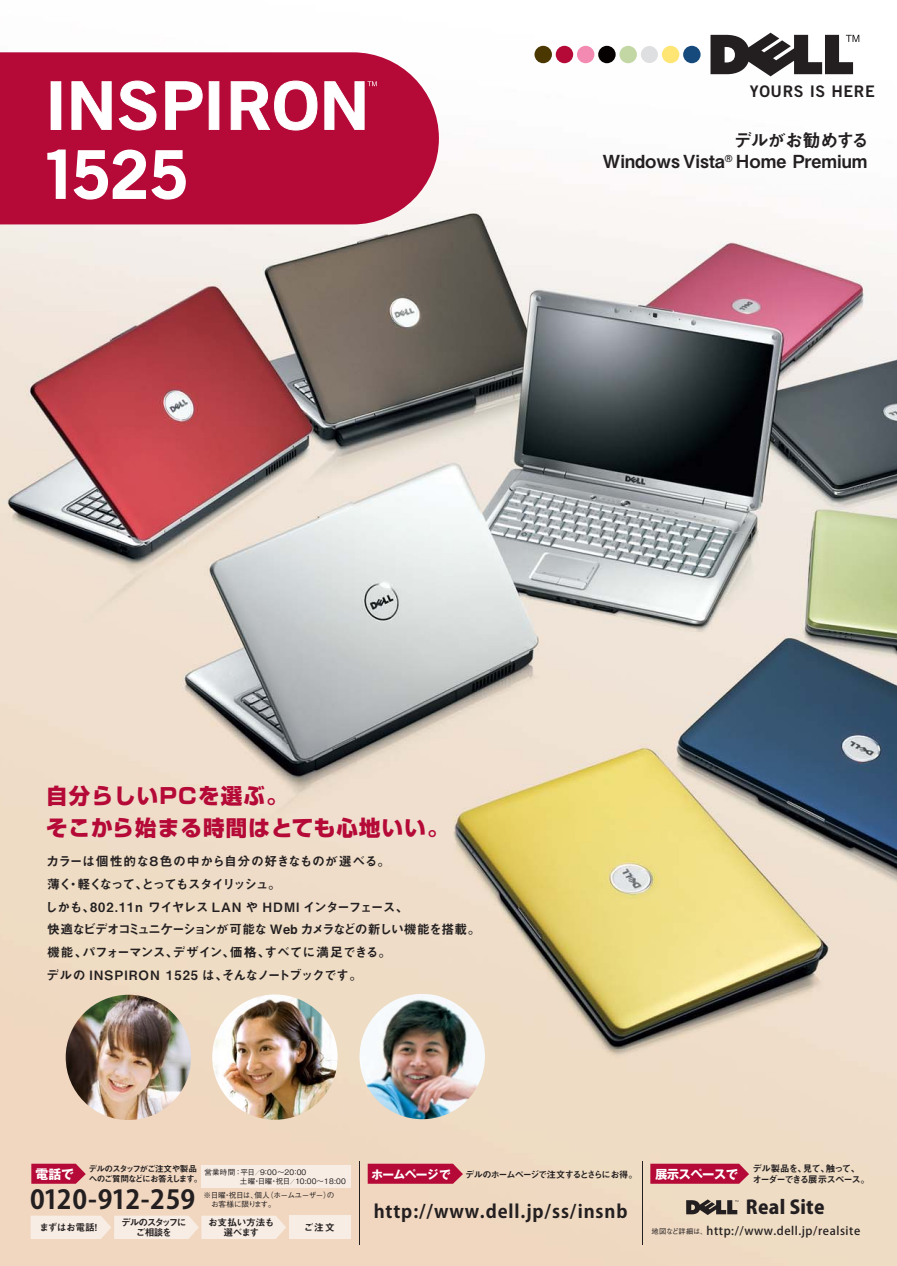
<style>
.page{position:relative;width:897px;height:1266px;background:#fff}
.page>*{position:absolute;margin:0;border:0;box-sizing:border-box;transform-origin:0 0}
.t1{font:66px "Trade Gothic Bold Two";color:#fff;scale:1.06 1}
.t2{font:25.95px "Koz Go Pro Bold 90 pv RKSJ H";letter-spacing:-.035em;color:#231f20}
.t3{font:800 21.45px/32px "Shin Go";letter-spacing:.055em;color:#b50937}
.t4{font:18.75px "Koz Go Pro Heavy 90 pv RKSJ H";letter-spacing:.015em;color:#231f20}
.t5{font:18px/21.3px "Midashi Go Pro MB31 90 pv RKSJ H";color:#231f20;text-align:right}
.t6{font:18px "Koz Go Pro Bold 90 pv RKSJ H";letter-spacing:.05em;color:#231f20}
.t7{font:15.9px "Trade Gothic Bold Two";letter-spacing:.035em;color:#231f20}
.t8{font:12.9px/23px "Midashi Go Pro MB31 90 pv RKSJ H";letter-spacing:-.065em;color:#231f20}
.t9{font:12.75px "Gothic MB101 Pro Bold 90 pv RKSJ H";color:#fff}
.t10{font:12.3px "Gothic MB101 Pro Bold 90 pv RKSJ H";letter-spacing:-.05em;color:#fff}
.t11{font:11.55px "Koz Go Pro Medium 90 pv RKSJ H";letter-spacing:.05em;color:#231f20}
.t12{font:9.75px/9.8px "Midashi Go Pro MB31 90 pv RKSJ H";letter-spacing:-.145em;color:#231f20;text-align:center}
.t13{font:9.75px/9.8px "Midashi Go Pro MB31 90 pv RKSJ H";letter-spacing:-.03em;color:#231f20;text-align:center}
.t14{font:9.75px "Midashi Go Pro MB31 90 pv RKSJ H";letter-spacing:-.08em;color:#231f20}
.t15{font:9.45px/11.1px "Midashi Go Pro MB31 90 pv RKSJ H";letter-spacing:-.11em;color:#231f20}
.t16{font:9.15px "Midashi Go Pro MB31 90 pv RKSJ H";letter-spacing:-.12em;color:#231f20}
.t17{font:8.7px/9.9px "Midashi Go Pro MB31 90 pv RKSJ H";letter-spacing:-.125em;color:#231f20}
.t18{font:7.65px/8.7px "Gothic BBB Pro Medium 90 pv RKSJ H";letter-spacing:-.07em;color:#231f20}
.t19{font:7.5px/9.4px "Gothic BBB Pro Medium 90 pv RKSJ H";letter-spacing:.025em;color:#231f20}
.s1{font-family:"Gothic MB101 Pro Bold 90 pv RKSJ H";font-size:11.7px;color:#fff}
.s2{font-size:6.15px}
.s3{font-family:"Gothic BBB Pro Medium 90 pv RKSJ H";font-size:7.35px}
</style>
<div class="page">
<img style="left:0;top:32px;width:896px;height:1234px">
<h1 class="t1" style="left:44px;top:82px;width:308px">INSPIRON</h1>
<p class="t7" style="left:749px;top:86px;width:126px">YOURS IS HERE</p>
<h3 class="t5" style="left:602px;top:132px;width:268px">デルがお勧めする<br>Windows Vista<sup>®</sup> Home Premium</h3>
<h3 class="t3" style="left:46px;top:783px;width:404px">自分らしいPCを選ぶ。<br>そこから始まる時間はとても心地いい。</h3>
<p class="t8" style="left:45px;top:851px;width:437px">カラーは個性的な８色の中から自分の好きなものが選べる。<br>薄く・軽くなって、とってもスタイリッシュ。<br>しかも、802.11n ワイヤレス LAN や HDMI インターフェース、<br>快適なビデオコミュニケーションが可能な Web カメラなどの新しい機能を搭載。機能、パフォーマンス、デザイン、価格、すべてに満足できる。<br>デルの INSPIRON 1525 は、そんなノートブックです。</p>
<p class="t9" style="left:36px;top:1169px;width:40px">電話で</p>
<p class="t16" style="left:371px;top:1171px;width:268px"><span class="s1">ホームページで</span> デルのホームページで注文するとさらにお得。</p>
<p class="t10" style="left:654px;top:1169px;width:84px">展示スペースで</p>
<p class="t15" style="left:752px;top:1164px;width:119px">デル製品を、見て、触って、オーダーできる展示スペース。</p>
<p class="t17" style="left:88px;top:1165px;width:115px">デルのスタッフがご注文や製品へのご質問などにお答えします。</p>
<p class="t14" style="left:40px;top:1223px;width:63px">まずはお電話！</p>
<p class="t12" style="left:121px;top:1219px;width:67px">デルのスタッフにご相談を</p>
<p class="t13" style="left:208px;top:1219px;width:68px">お支払い方法も選べます</p>
<p class="t14" style="left:303px;top:1223px;width:33px">ご注文</p>
<p class="t19" style="left:204px;top:1168px;width:143px">営業時間 ： 平日<span class="s2">／</span>9：00～20：00<br>　　　　 土曜・日曜・祝日<span class="s2">／</span>10:00～18:00</p>
<p class="t18" style="left:203px;top:1192px;width:132px">※日曜・祝日は、個人（ホームユーザー）の　お客様に限ります。</p>
<h2 class="t2" style="left:30px;top:1189px;width:166px">0120-912-259</h2>
<h3 class="t4" style="left:745px;top:1200px;width:80px">Real Site</h3>
<h3 class="t6" style="left:373px;top:1204px;width:255px">http://www.dell.jp/ss/insnb</h3>
<p class="t11" style="left:651px;top:1226px;width:210px"><span class="s3">地図など詳細は、</span>http://www.dell.jp/realsite</p>
</div>
